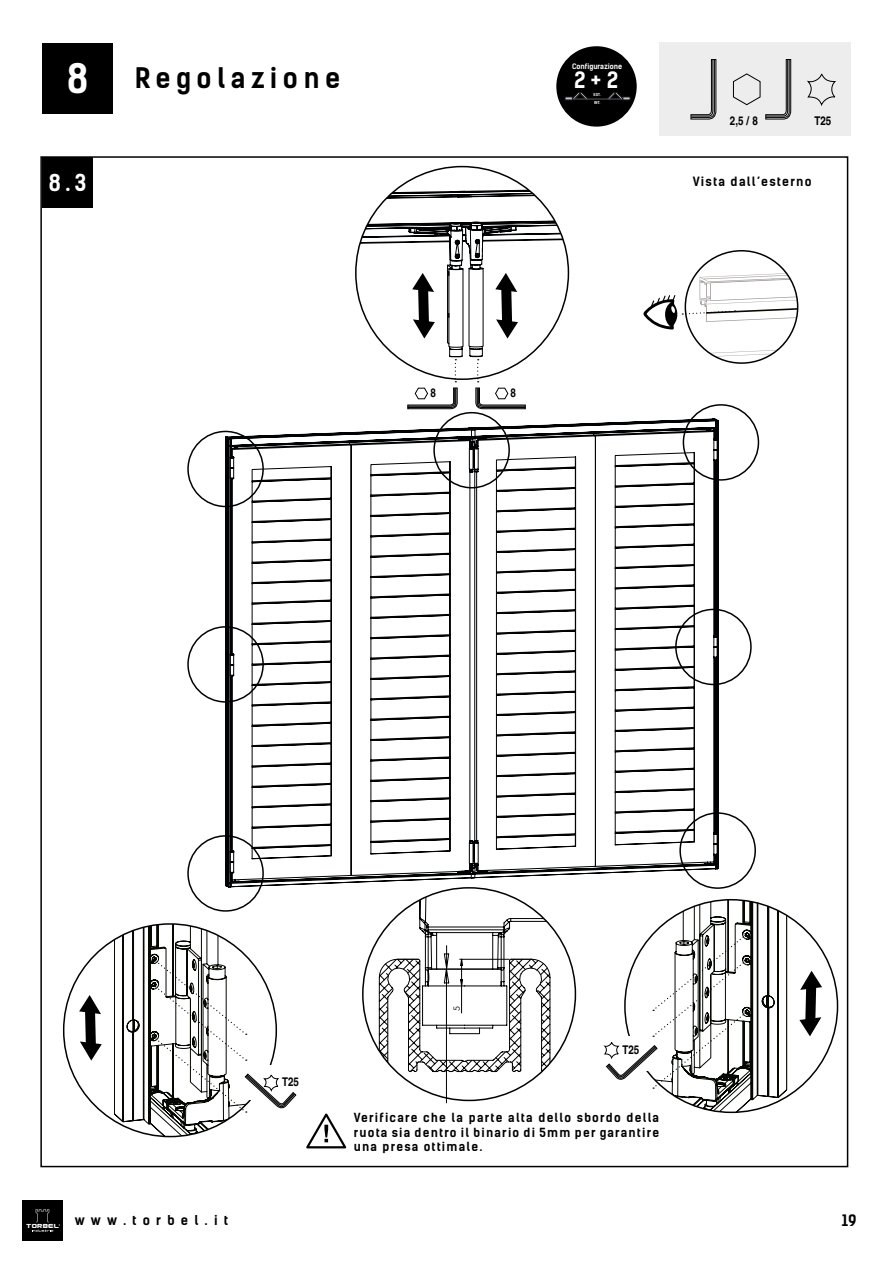
<style>
.page{position:relative;width:893px;height:1263px;background:#fff}
.page>*{position:absolute;margin:0;border:0;box-sizing:border-box;transform-origin:0 0}
.t1{font:700 27px "Kelson Sans";letter-spacing:.2em;color:#000}
.t2{font:700 22.2px "Kelson Sans";color:#fff}
.t3{font:700 21.6px "Kelson Sans";color:#fff}
.t4{font:700 15px "Kelson Sans";color:#000}
.t5{font:700 12.9px "Kelson Sans";letter-spacing:.48em;color:#000}
.t6{font:700 12.15px "Kelson Sans";letter-spacing:.1em;color:#000}
.t7{font:700 12px/14.4px "Kelson Sans";letter-spacing:.1em;color:#000;text-align:justify}
.t8{font:700 condensed 12px "Helvetica";color:#000}
.t9{font:8.7px "Century Gothic";color:#000}
.t10{font:700 7.2px "Kelson Sans";color:#fff}
.t11{font:700 3.9px/8.2px "Kelson Sans";color:#fff}
.s1{font-size:39px;color:#fff}
</style>
<div class="page">
<div style="left:22px;top:1200px;width:41px;height:41px;background:#000"></div>
<svg style="left:35px;top:1209px;width:14px;height:13px"></svg>
<svg style="left:32px;top:1229px;width:21px;height:3px"></svg>
<div style="left:659px;top:43px;width:191px;height:93px;background:#ededed"></div>
<svg style="left:690px;top:59px;width:27px;height:61px"></svg>
<svg style="left:733px;top:59px;width:58px;height:61px"></svg>
<svg style="left:807px;top:74px;width:29px;height:31px"></svg>
<div style="left:43px;top:157px;width:50px;height:50px;background:#000"></div>
<div style="left:43px;top:43px;width:70px;height:70px;background:#000"></div>
<svg style="left:643px;top:267px;width:155px;height:96px"></svg>
<div style="left:556px;top:46px;width:81px;height:81px;background:#000;border-radius:50%"></div>
<svg style="left:565px;top:92px;width:22px;height:8px"></svg>
<svg style="left:608px;top:92px;width:22px;height:8px"></svg>
<div style="left:572px;top:98px;width:51px;height:2px;border:1px solid #1a1b1f"></div>
<svg style="left:356px;top:188px;width:212px;height:221px"></svg>
<svg style="left:225px;top:418px;width:493px;height:469px"></svg>
<div style="left:433px;top:412px;width:77px;height:76px;border:2px solid #000;border-radius:50%"></div>
<div style="left:679px;top:812px;width:77px;height:77px;border:2px solid #000;border-radius:50%"></div>
<div style="left:683px;top:404px;width:76px;height:77px;border:2px solid #000;border-radius:50%"></div>
<div style="left:187px;top:835px;width:77px;height:77px;border:2px solid #000;border-radius:50%"></div>
<div style="left:187px;top:626px;width:77px;height:77px;border:2px solid #000;border-radius:50%"></div>
<div style="left:675px;top:609px;width:77px;height:76px;border:2px solid #000;border-radius:50%"></div>
<div style="left:187px;top:431px;width:77px;height:76px;border:2px solid #000;border-radius:50%"></div>
<svg style="left:69px;top:924px;width:228px;height:212px"></svg>
<svg style="left:604px;top:900px;width:228px;height:212px"></svg>
<svg style="left:379px;top:888px;width:196px;height:216px"></svg>
<svg style="left:306px;top:1113px;width:41px;height:36px"></svg>
<h1 class="t1" style="left:67px;top:62px;width:275px"><span class="s1">8</span> Regolazione</h1>
<h2 class="t2" style="left:49px;top:169px;width:39px">8.3</h2>
<p class="t10" style="left:572px;top:62px;width:52px">Configurazione</p>
<h3 class="t3" style="left:574px;top:67px;width:46px">2 + 2</h3>
<p class="t11" style="left:594px;top:90px;width:9px">EST.<br>INT.</p>
<p class="t8" style="left:730px;top:113px;width:29px">2,5 / 8</p>
<p class="t8" style="left:814px;top:113px;width:18px">T25</p>
<p class="t6" style="left:693px;top:174px;width:121px">Vista dall’esterno</p>
<p class="t8" style="left:430px;top:385px;width:7px">8</p>
<p class="t8" style="left:511px;top:385px;width:7px">8</p>
<p class="t8" style="left:282px;top:1074px;width:18px">T25</p>
<p class="t9" style="left:450px;top:1010px;width:6px;rotate:-90deg">5</p>
<p class="t8" style="left:622px;top:1041px;width:18px">T25</p>
<p class="t7" style="left:354px;top:1110px;width:307px">Verificare che la parte alta dello sbordo della ruota sia dentro il binario di 5mm per garantire una presa ottimale.</p>
<p class="t5" style="left:27px;top:1212px;width:203px"><sub>TORBEL</sub> www.torbel.it</p>
<p class="t4" style="left:842px;top:1211px;width:16px">19</p>
</div>
